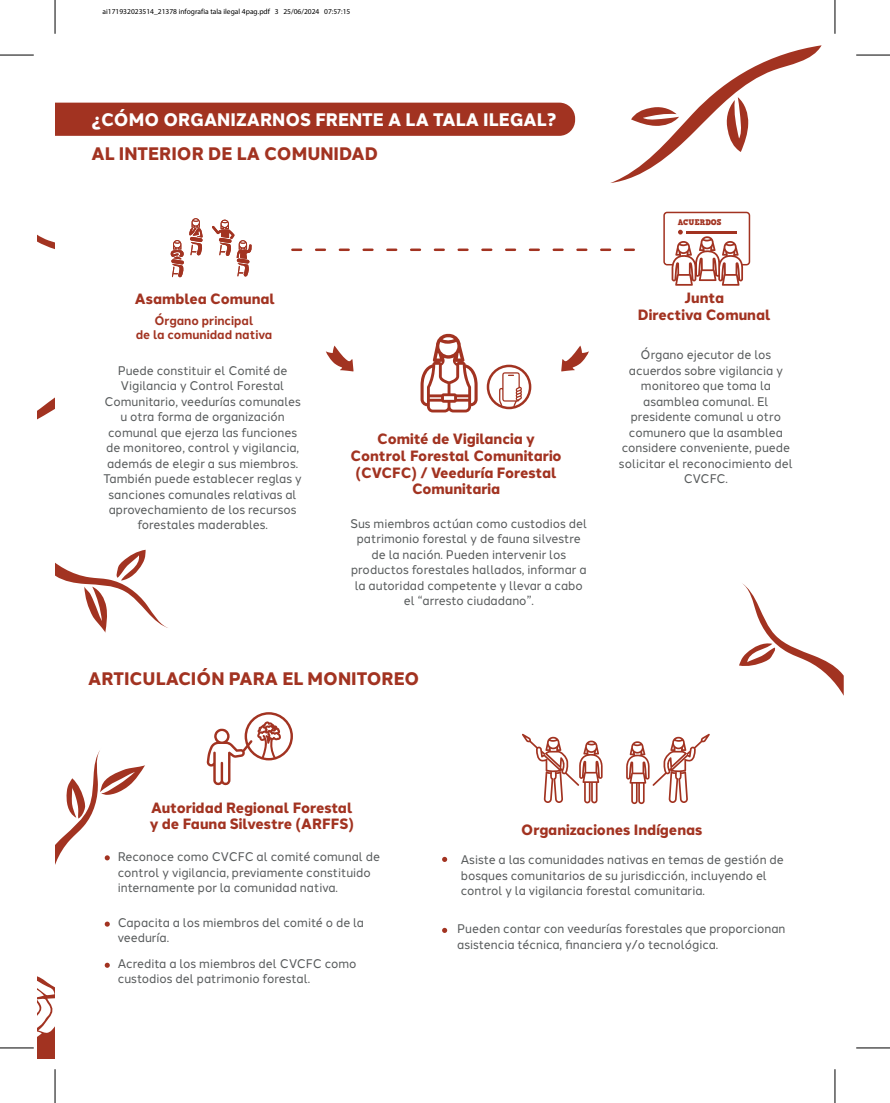
<style>
.page{position:relative;width:890px;height:1103px;background:#fff}
.page>*{position:absolute;margin:0;border:0;box-sizing:border-box;transform-origin:0 0}
.t1{font:800 18.12px "Halcom";color:#a23321;scale:.95 1}
.t2{font:800 18.12px "Halcom";color:#fff;scale:.95 1}
.t3{font:800 14.88px/16.9px "Halcom";color:#a23321;text-align:center;scale:.95 1}
.t4{font:12.5px/15.5px "Halcom";color:#575a5b;scale:.95 1}
.t5{font:700 12.5px/14.4px "Halcom";color:#a23321;text-align:center;scale:.95 1}
.t6{font:8.12px "HVD Comic Serif Pro";color:#a23321}
.t7{font:7.5px "Myriad Pro";color:#000}
</style>
<div class="page">
<svg style="left:37px;top:976px;width:17px;height:82px"></svg>
<svg style="left:37px;top:398px;width:17px;height:22px"></svg>
<svg style="left:37px;top:234px;width:17px;height:15px"></svg>
<div style="left:55px;top:103px;width:520px;height:33px;background:#a23321"></div>
<svg style="left:207px;top:712px;width:86px;height:73px"></svg>
<svg style="left:442px;top:856px;width:5px;height:5px"></svg>
<svg style="left:105px;top:921px;width:5px;height:5px"></svg>
<svg style="left:105px;top:962px;width:5px;height:5px"></svg>
<svg style="left:442px;top:927px;width:5px;height:5px"></svg>
<svg style="left:499px;top:372px;width:23px;height:35px"></svg>
<div style="left:486px;top:364px;width:45px;height:45px;border:2px solid #a23321;border-radius:50%"></div>
<svg style="left:55px;top:750px;width:90px;height:115px"></svg>
<svg style="left:55px;top:549px;width:113px;height:83px"></svg>
<svg style="left:610px;top:45px;width:211px;height:138px"></svg>
<svg style="left:663px;top:212px;width:87px;height:74px"></svg>
<svg style="left:420px;top:333px;width:57px;height:79px"></svg>
<svg style="left:522px;top:733px;width:81px;height:70px"></svg>
<svg style="left:626px;top:733px;width:84px;height:70px"></svg>
<svg style="left:326px;top:345px;width:27px;height:26px"></svg>
<svg style="left:561px;top:345px;width:28px;height:26px"></svg>
<svg style="left:170px;top:218px;width:33px;height:59px"></svg>
<svg style="left:212px;top:220px;width:40px;height:57px"></svg>
<svg style="left:292px;top:248px;width:343px;height:3px"></svg>
<svg style="left:739px;top:583px;width:104px;height:112px"></svg>
<hr style="left:0;top:55px;width:34px;height:1px;background:#000">
<hr style="left:856px;top:55px;width:34px;height:1px;background:#000">
<hr style="left:0;top:1047px;width:34px;height:1px;background:#000">
<hr style="left:856px;top:1047px;width:34px;height:1px;background:#000">
<hr style="left:55px;top:0;width:1px;height:34px;background:#000">
<hr style="left:55px;top:1068px;width:1px;height:34px;background:#000">
<hr style="left:834px;top:0;width:1px;height:34px;background:#000">
<hr style="left:834px;top:1068px;width:1px;height:34px;background:#000">
<p class="t7" style="left:103px;top:7px;width:249px">ai171932023514_21378 infografia tala ilegal 4pag.pdf 3 25/06/2024 07:57:15</p>
<h1 class="t2" style="left:91px;top:105px;width:491px">¿CÓMO ORGANIZARNOS FRENTE A LA TALA ILEGAL?</h1>
<h1 class="t1" style="left:91px;top:139px;width:303px">AL INTERIOR DE LA COMUNIDAD</h1>
<p class="t3" style="left:135px;top:289px;width:149px">Asamblea Comunal</p>
<p class="t5" style="left:136px;top:312px;width:145px">Órgano principal<br>de la comunidad nativa</p>
<p class="t4" style="left:104px;top:361px;width:210px;text-align:center">Puede constituir el Comité de<br>Vigilancia y Control Forestal<br>Comunitario, veedurías comunales u otra forma de organización comunal que ejerza las funciones de monitoreo, control y vigilancia, además de elegir a sus miembros.<br>También puede establecer reglas y sanciones comunales relativas al aprovechamiento de los recursos forestales maderables.</p>
<p class="t3" style="left:350px;top:429px;width:224px">Comité de Vigilancia y<br>Control Forestal Comunitario (CVCFC) / Veeduría Forestal<br>Comunitaria</p>
<p class="t4" style="left:350px;top:514px;width:251px;text-align:center">Sus miembros actúan como custodios del patrimonio forestal y de fauna silvestre de la nación. Pueden intervenir los productos forestales hallados, informar a la autoridad competente y llevar a cabo el “arresto ciudadano”.</p>
<h1 class="t1" style="left:88px;top:663px;width:350px">ARTICULACIÓN PARA EL MONITOREO</h1>
<p class="t6" style="left:677px;top:216px;width:45px">ACUERDOS</p>
<p class="t3" style="left:638px;top:288px;width:141px">Junta<br>Directiva Comunal</p>
<p class="t4" style="left:619px;top:346px;width:185px;text-align:center">Órgano ejecutor de los acuerdos sobre vigilancia y monitoreo que toma la asamblea comunal. El presidente comunal u otro comunero que la asamblea considere conveniente, puede solicitar el reconocimiento del<br>CVCFC.</p>
<p class="t3" style="left:150px;top:797px;width:216px;text-align:left">Autoridad Regional Forestal y de Fauna Silvestre (ARFFS)</p>
<p class="t4" style="left:118px;top:847px;width:278px">Reconoce como CVCFC al comité comunal de control y vigilancia, previamente constituido internamente por la comunidad nativa.</p>
<p class="t4" style="left:118px;top:913px;width:261px">Capacita a los miembros del comité o de la veeduría.</p>
<p class="t4" style="left:118px;top:954px;width:253px">Acredita a los miembros del CVCFC como custodios del patrimonio forestal.</p>
<p class="t3" style="left:521px;top:819px;width:192px">Organizaciones Indígenas</p>
<p class="t4" style="left:460px;top:850px;width:342px">Asiste a las comunidades nativas en temas de gestión de bosques comunitarios de su jurisdicción, incluyendo el control y la vigilancia forestal comunitaria.</p>
<p class="t4" style="left:457px;top:919px;width:347px">Pueden contar con veedurías forestales que proporcionan asistencia técnica, financiera y/o tecnológica.</p>
</div>
